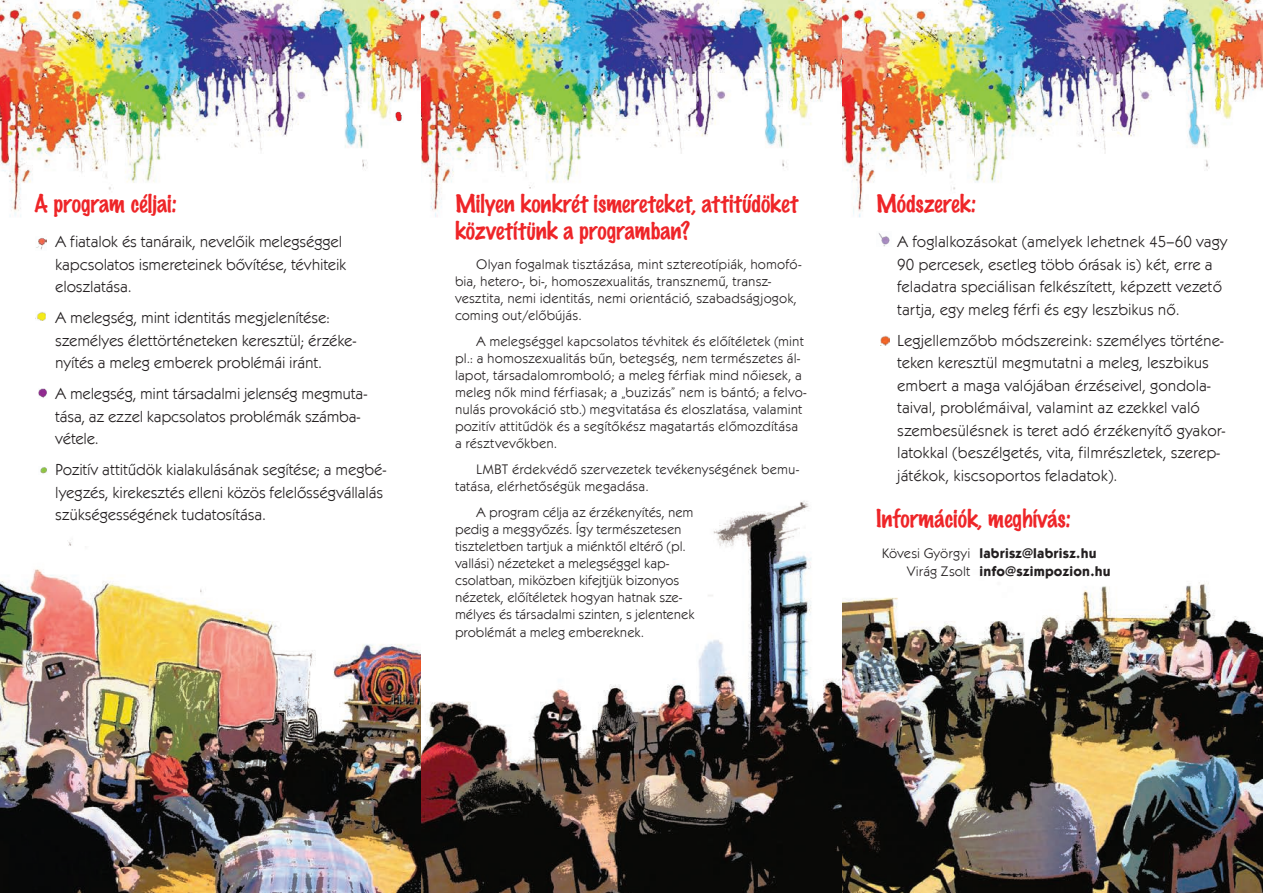
<style>
.page{position:relative;width:1263px;height:893px;background:#fff}
.page>*{position:absolute;margin:0;border:0;box-sizing:border-box;transform-origin:0 0}
.t1{font:100 22.5px/27px "Marker Felt";color:#ee2528}
.t2{font:16.5px/22.5px "Kabel Itc TEE";letter-spacing:-.005em;color:#231f20}
.t3{font:14.25px/17.1px "Kabel Itc TEE";color:#231f20}
.t4{font:700 14.25px/18px "Kabel Itc TEE";letter-spacing:.01em;color:#231f20}
.s1{font-weight:400}
</style>
<div class="page">
<img style="left:0;top:0;width:421px;height:893px">
<img style="left:421px;top:0;width:421px;height:893px">
<img style="left:842px;top:0;width:421px;height:893px">
<img style="left:876px;top:232px;width:15px;height:15px">
<img style="left:36px;top:236px;width:11px;height:14px">
<svg style="left:36px;top:311px;width:11px;height:11px"></svg>
<svg style="left:880px;top:335px;width:9px;height:10px"></svg>
<svg style="left:38px;top:389px;width:9px;height:9px"></svg>
<svg style="left:38px;top:467px;width:10px;height:8px"></svg>
<svg style="left:392px;top:111px;width:11px;height:11px"></svg>
<svg style="left:744px;top:194px;width:8px;height:4px"></svg>
<h1 class="t1" style="left:34px;top:191px;width:144px">A program céljai:</h1>
<p class="t2" style="left:55px;top:231px;width:293px">A fiatalok és tanáraik, nevelõik melegséggel kapcsolatos ismereteinek bõvítése, tévhiteik eloszlatása.</p>
<p class="t2" style="left:55px;top:307px;width:302px">A melegség, mint identitás megjelenítése: személyes élettörténeteken keresztül; érzéke&shy;nyítés a meleg emberek problémái iránt.</p>
<p class="t2" style="left:55px;top:383px;width:313px">A melegség, mint társadalmi jelenség megmuta&shy;tása, az ezzel kapcsolatos problémák számba&shy;vétele.</p>
<p class="t2" style="left:55px;top:459px;width:332px">Pozitív attitûdök kialakulásának segítése; a megbé&shy;lyegzés, kirekesztés elleni közös felelõsségvállalás szükségességének tudatosítása.</p>
<h1 class="t1" style="left:455px;top:191px;width:345px">Milyen konkrét ismereteket, attitudöket közvetítünk a programban?</h1>
<p class="t3" style="left:455px;top:256px;width:348px;text-indent:21px">Olyan fogalmak tisztázása, mint sztereotípiák, homofó&shy;bia, hetero-, bi-, homoszexualitás, transznemû, transz&shy;vesztita, nemi identitás, nemi orientáció, szabadságjogok, coming out/elõbújás.</p>
<p class="t3" style="left:455px;top:333px;width:353px;text-indent:21px">A melegséggel kapcsolatos tévhitek és elõítéletek (mint pl.: a homoszexualitás bûn, betegség, nem természetes ál&shy;lapot, társadalomromboló; a meleg férfiak mind nõiesek, a meleg nõk mind férfiasak; a „buzizás” nem is bántó; a felvo&shy;nulás provokáció stb.) megvitatása és eloszlatása, valamint pozitív attitûdök és a segítõkész magatartás elõmozdítása a résztvevõkben.</p>
<p class="t3" style="left:455px;top:461px;width:345px;text-indent:21px">LMBT érdekvédõ szervezetek tevékenységének bemu&shy;tatása, elérhetõségük megadása.</p>
<p class="t3" style="left:455px;top:504px;width:241px;text-indent:21px">A program célja az érzékenyítés, nem pedig a meggyõzés. Így természetesen tiszteletben tartjuk a miénktõl eltérõ (pl. vallási) nézeteket a melegséggel kap&shy;csolatban, miközben kifejtjük bizonyos nézetek, elõítéletek hogyan hatnak sze&shy;mélyes és társadalmi szinten, s jelentenek problémát a meleg embereknek.</p>
<h1 class="t1" style="left:876px;top:191px;width:102px">Módszerek:</h1>
<p class="t2" style="left:897px;top:231px;width:332px">A foglalkozásokat (amelyek lehetnek 45–60 vagy 90 percesek, esetleg több órásak is) két, erre a feladatra speciálisan felkészített, képzett vezetõ tartja, egy meleg férfi és egy leszbikus nõ.</p>
<p class="t2" style="left:897px;top:329px;width:329px">Legjellemzõbb módszereink: személyes történe&shy;teken keresztül megmutatni a meleg, leszbikus embert a maga valójában érzéseivel, gondola&shy;taival, problémáival, valamint az ezekkel való szembesülésnek is teret adó érzékenyítõ gyakor&shy;latokkal (beszélgetés, vita, filmrészletek, szerep&shy;játékok, kiscsoportos feladatok).</p>
<h1 class="t1" style="left:876px;top:506px;width:196px">Információk, meghívás:</h1>
<p class="t4" style="left:907px;top:544px;width:205px;text-indent:-25px"><span class="s1">Kövesi Györgyi</span> labrisz@labrisz.hu<br><span class="s1">Virág Zsolt</span> info@szimpozion.hu</p>
</div>
